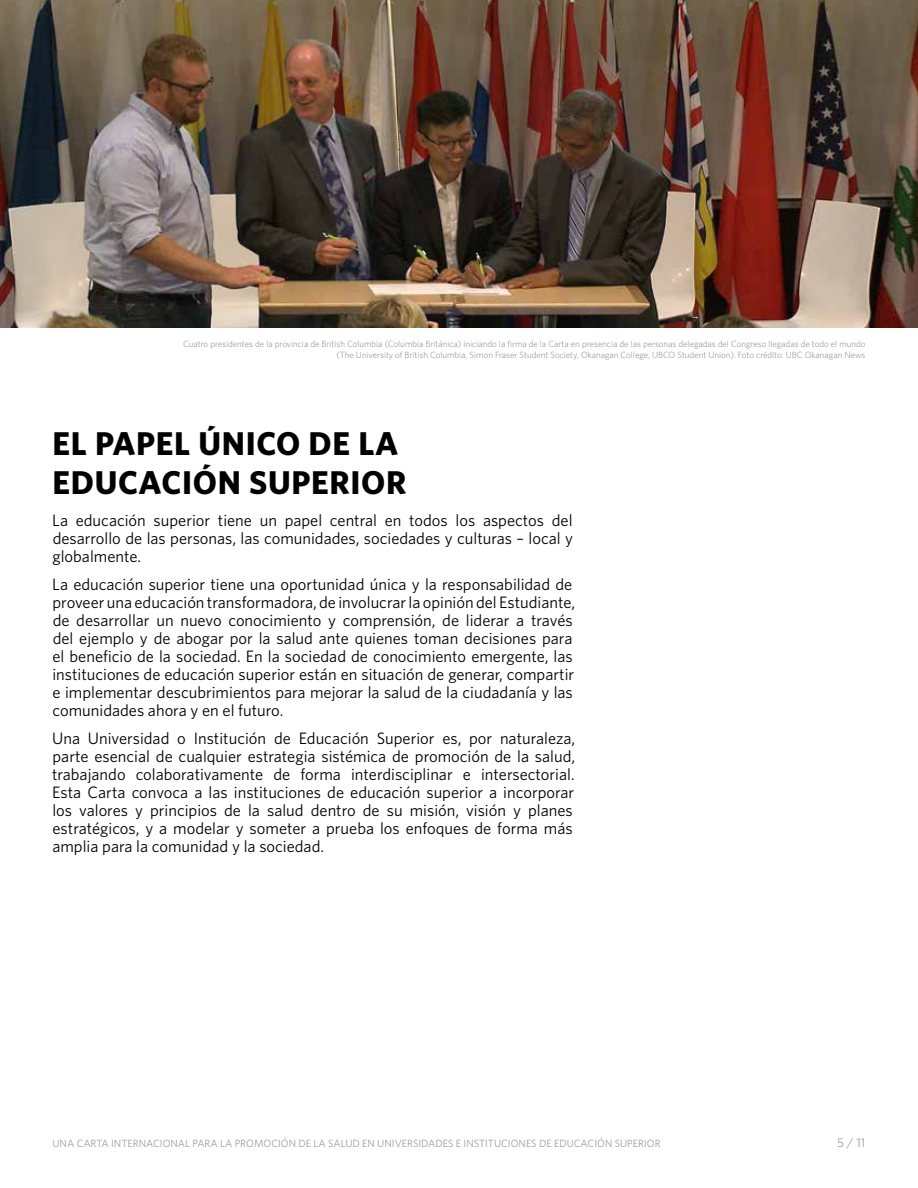
<style>
.page{position:relative;width:918px;height:1188px;background:#fff}
.page>*{position:absolute;margin:0;border:0;box-sizing:border-box;transform-origin:0 0}
.t1{font:700 33px/39px "Whitney";letter-spacing:.02em;color:#000}
.t2{font:16.5px/18px "Whitney";color:#000}
.t3{font:12.75px "Whitney";color:#9b9da0}
.t4{font:10.5px "Whitney";color:#9b9da0}
.t5{font:300 9px/10.8px "Whitney";color:#828487;text-align:right}
</style>
<div class="page">
<img style="left:0;top:0;width:918px;height:328px">
<p class="t5" style="left:183px;top:338px;width:684px">Cuatro presidentes de la provincia de British Columbia (Columbia Británica) iniciando la firma de la Carta en presencia de las personas delegadas del Congreso llegadas de todo el mundo (The University of British Columbia, Simon Fraser Student Society, Okanagan College, UBCO Student Union). Foto crédito: UBC Okanagan News</p>
<h1 class="t1" style="left:52px;top:423px;width:355px">EL PAPEL ÚNICO DE LA<br>EDUCACIÓN SUPERIOR</h1>
<p class="t2" style="left:52px;top:511px;width:522px;text-align:justify">La educación superior tiene un papel central en todos los aspectos del desarrollo de las personas, las comunidades, sociedades y culturas – local y globalmente.</p>
<p class="t2" style="left:52px;top:575px;width:524px">La educación superior tiene una oportunidad única y la responsabilidad de proveer una educación transformadora, de involucrar la opinión del Estudiante, de desarrollar un nuevo conocimiento y comprensión, de liderar a través del ejemplo y de abogar por la salud ante quienes toman decisiones para el beneficio de la sociedad. En la sociedad de conocimiento emergente, las instituciones de educación superior están en situación de generar, compartir e implementar descubrimientos para mejorar la salud de la ciudadanía y las comunidades ahora y en el futuro.</p>
<p class="t2" style="left:52px;top:729px;width:525px">Una Universidad o Institución de Educación Superior es, por naturaleza, parte esencial de cualquier estrategia sistémica de promoción de la salud, trabajando colaborativamente de forma interdisciplinar e intersectorial.<br>Esta Carta convoca a las instituciones de educación superior a incorporar los valores y principios de la salud dentro de su misión, visión y planes estratégicos, y a modelar y someter a prueba los enfoques de forma más amplia para la comunidad y la sociedad.</p>
<p class="t4" style="left:52px;top:1136px;width:610px">UNA CARTA INTERNACIONAL PARA LA PROMOCIÓN DE LA SALUD EN UNIVERSIDADES E INSTITUCIONES DE EDUCACIÓN SUPERIOR</p>
<p class="t3" style="left:837px;top:1134px;width:30px">5 / 11</p>
</div>
